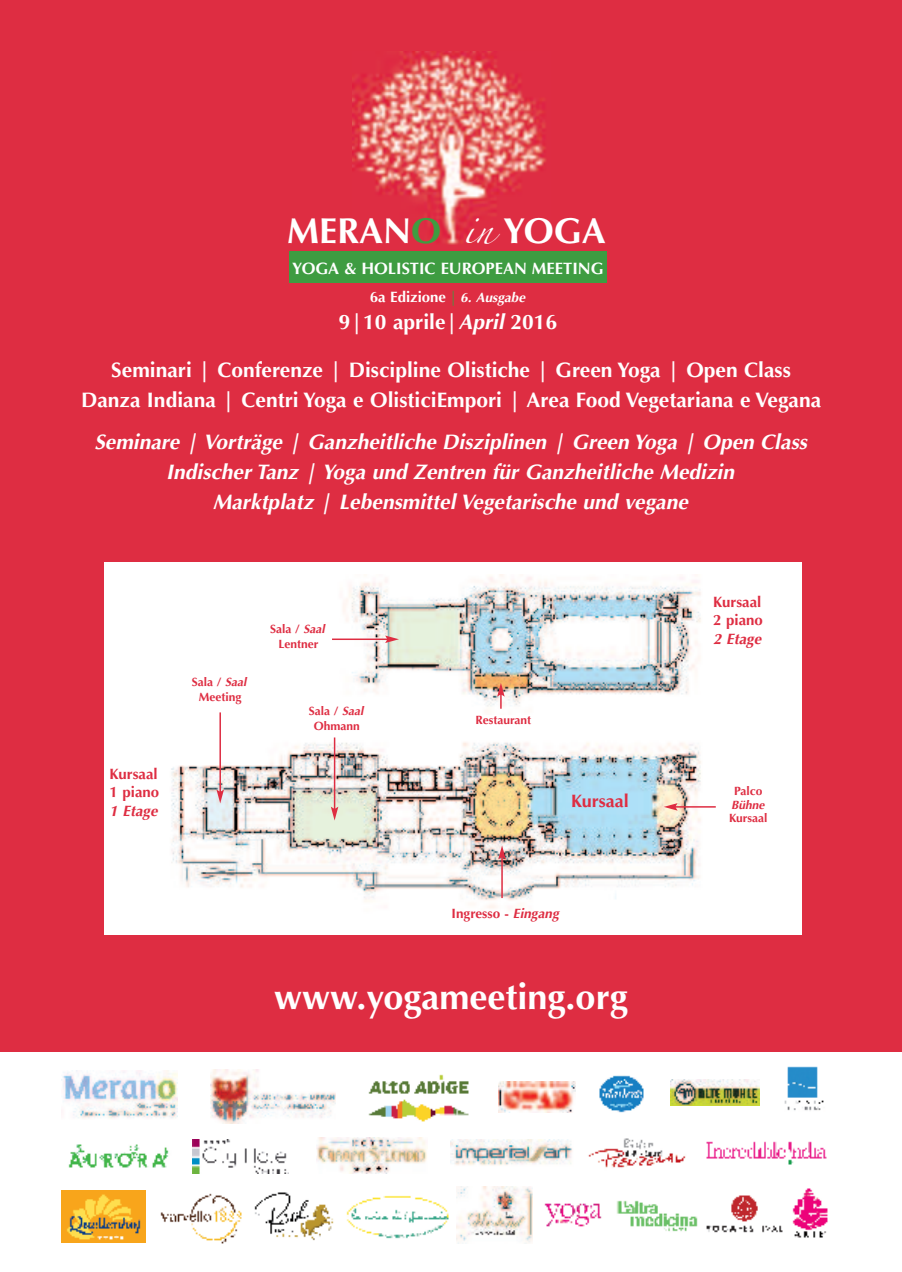
<style>
.page{position:relative;width:902px;height:1272px;background:#fff}
.page>*{position:absolute;margin:0;border:0;box-sizing:border-box;transform-origin:0 0}
.t1{font:700 36px "Optima";color:#fff}
.t2{font:italic 700 21px/30px "Optima";color:#fff;text-align:center}
.t3{font:700 21px/30px "Optima";color:#fff;text-align:center}
.t4{font:700 18px "Optima";color:#de2d42}
.t5{font:700 16.5px "Optima";color:#fff}
.t6{font:700 15px/18.3px "Optima";color:#de2d42}
.t7{font:700 15px "Optima";color:#fff}
.t8{font:italic 700 15px "Optima";color:#de2d42}
.t9{font:700 13.5px "Optima";color:#de2d42}
.t10{font:700 12px/14.7px "Optima";color:#de2d42;text-align:center}
.t11{font:italic 700 12px "Optima";color:#de2d42}
.s1{color:#3e9c41}
.s2{font-family:"Zapfino";font-weight:400;font-size:27px}
.s3{font-weight:400;color:#3e9c41}
.s4{font-style:italic;font-size:13.5px}
.s5{font-style:italic}
</style>
<div class="page">
<div style="left:0;top:0;width:901px;height:1051px;background:#de2d42"></div>
<img style="left:353px;top:51px;width:193px;height:194px">
<div style="left:289px;top:251px;width:317px;height:31px;background:#3e9c41"></div>
<img style="left:61px;top:1070px;width:117px;height:49px">
<img style="left:210px;top:1069px;width:125px;height:54px">
<img style="left:368px;top:1074px;width:101px;height:48px">
<img style="left:498px;top:1081px;width:77px;height:31px">
<img style="left:599px;top:1075px;width:45px;height:38px">
<img style="left:784px;top:1066px;width:40px;height:45px">
<img style="left:68px;top:1144px;width:101px;height:24px">
<img style="left:192px;top:1139px;width:96px;height:34px">
<img style="left:316px;top:1137px;width:111px;height:36px">
<img style="left:450px;top:1139px;width:123px;height:27px">
<img style="left:616px;top:1200px;width:82px;height:32px">
<img style="left:346px;top:1195px;width:103px;height:44px">
<img style="left:670px;top:1079px;width:89px;height:26px">
<img style="left:588px;top:1138px;width:98px;height:30px">
<img style="left:160px;top:1193px;width:82px;height:51px">
<img style="left:457px;top:1186px;width:75px;height:57px">
<img style="left:544px;top:1203px;width:58px;height:24px">
<img style="left:61px;top:1190px;width:84px;height:52px">
<img style="left:254px;top:1192px;width:80px;height:49px">
<img style="left:706px;top:1195px;width:76px;height:38px">
<img style="left:792px;top:1188px;width:36px;height:50px">
<img style="left:706px;top:1141px;width:120px;height:24px">
<div style="left:104px;top:562px;width:697px;height:373px;background:#fff"></div>
<img style="left:171px;top:575px;width:545px;height:334px">
<hr style="left:219px;top:712px;width:2px;height:80px;background:#de2d42">
<svg style="left:216px;top:789px;width:8px;height:14px"></svg>
<hr style="left:334px;top:737px;width:1px;height:72px;background:#de2d42">
<svg style="left:331px;top:806px;width:7px;height:14px"></svg>
<hr style="left:332px;top:638px;width:55px;height:2px;background:#de2d42">
<svg style="left:385px;top:635px;width:14px;height:8px"></svg>
<hr style="left:675px;top:806px;width:40px;height:1px;background:#de2d42">
<svg style="left:663px;top:803px;width:14px;height:7px"></svg>
<hr style="left:501px;top:856px;width:1px;height:42px;background:#de2d42">
<svg style="left:498px;top:845px;width:7px;height:14px"></svg>
<div style="left:305px;top:706px;width:63px;height:30px;background:#fff"></div>
<div style="left:466px;top:714px;width:73px;height:17px;background:#fff"></div>
<svg style="left:497px;top:682px;width:7px;height:26px"></svg>
<h1 class="t1" style="left:287px;top:216px;width:320px">MERAN<span class="s1">O</span> <span class="s2">in</span> YOGA</h1>
<p class="t5" style="left:292px;top:261px;width:313px">YOGA &amp; HOLISTIC EUROPEAN MEETING</p>
<p class="t7" style="left:370px;top:291px;width:157px">6a Edizione <span class="s3">|</span> <span class="s4">6. Ausgabe</span></p>
<p class="t3" style="left:339px;top:309px;width:220px">9|10 aprile|<span class="s5">April</span> 2016</p>
<p class="t3" style="left:81px;top:357px;width:741px">Seminari | Conferenze | Discipline Olistiche | Green Yoga | Open Class<br>Danza Indiana | Centri Yoga e OlisticiEmpori | Area Food Vegetariana e Vegana</p>
<p class="t2" style="left:94px;top:429px;width:714px">Seminare | Vorträge | Ganzheitliche Disziplinen | Green Yoga | Open Class<br>Indischer Tanz | Yoga und Zentren für Ganzheitliche Medizin<br>Marktplatz | Lebensmittel Vegetarische und vegane</p>
<p class="t6" style="left:110px;top:766px;width:51px">Kursaal<br>1 piano</p>
<p class="t8" style="left:110px;top:804px;width:49px">1 Etage</p>
<p class="t10" style="left:192px;top:676px;width:56px">Sala / <span class="s5">Saal<br></span>Meeting</p>
<p class="t10" style="left:270px;top:623px;width:56px">Sala / <span class="s5">Saal<br></span>Lentner</p>
<p class="t10" style="left:309px;top:705px;width:56px">Sala / <span class="s5">Saal<br></span>Ohmann</p>
<p class="t10" style="left:475px;top:713px;width:57px">Restaurant</p>
<p class="t4" style="left:571px;top:793px;width:59px">Kursaal</p>
<p class="t9" style="left:451px;top:908px;width:109px">Ingresso - <span class="s5">Eingang</span></p>
<h1 class="t1" style="left:274px;top:982px;width:355px">www.yogameeting.org</h1>
<p class="t6" style="left:713px;top:594px;width:51px">Kursaal<br>2 piano</p>
<p class="t8" style="left:713px;top:632px;width:49px">2 Etage</p>
<p class="t10" style="left:734px;top:784px;width:30px">Palco</p>
<p class="t11" style="left:731px;top:799px;width:35px">Bühne</p>
<p class="t10" style="left:729px;top:811px;width:40px">Kursaal</p>
</div>
